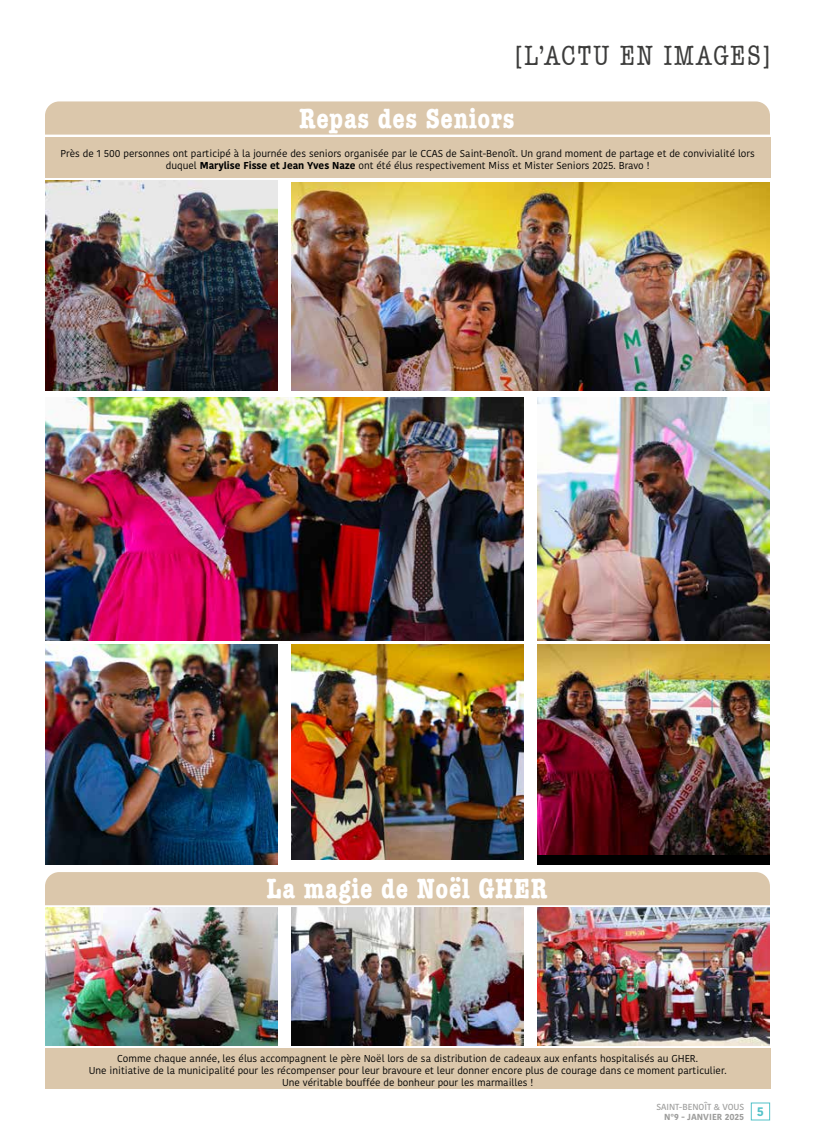
<style>
.page{position:relative;width:815px;height:1134px;background:#fff}
.page>*{position:absolute;margin:0;border:0;box-sizing:border-box;transform-origin:0 0}
.t1{font:700 condensed 28.75px "American Typewriter";letter-spacing:.025em;color:#fff}
.t2{font:condensed 28.75px "American Typewriter";letter-spacing:.05em;color:#3c3c3b}
.t3{font:10px/12px "Kohinoor Bangla";color:#000;text-align:center}
.t4{font:500 8.75px/10px "Kohinoor Bangla";color:#9d9d9c}
.s1{font-weight:700}
</style>
<div class="page">
<div style="left:751px;top:1103px;width:19px;height:17px;border:1px solid #54c2c9"></div>
<div style="left:45px;top:101px;width:725px;height:34px;background:#dbc7ab"></div>
<div style="left:45px;top:872px;width:725px;height:33px;background:#dbc7ab"></div>
<img style="left:45px;top:397px;width:479px;height:244px">
<img style="left:291px;top:182px;width:479px;height:209px">
<img style="left:538px;top:397px;width:232px;height:244px">
<img style="left:45px;top:645px;width:232px;height:220px">
<img style="left:45px;top:181px;width:232px;height:210px">
<div style="left:538px;top:645px;width:232px;height:220px;background:#000"></div>
<img style="left:538px;top:645px;width:232px;height:210px">
<img style="left:292px;top:645px;width:232px;height:214px">
<div style="left:45px;top:137px;width:725px;height:41px;background:#dbc7ab"></div>
<div style="left:45px;top:1048px;width:725px;height:41px;background:#dbc7ab"></div>
<img style="left:46px;top:907px;width:231px;height:138px">
<img style="left:291px;top:907px;width:233px;height:138px">
<img style="left:538px;top:907px;width:232px;height:138px">
<h1 class="t2" style="left:515px;top:39px;width:256px">[L’ACTU EN IMAGES]</h1>
<h1 class="t1" style="left:299px;top:101px;width:217px">Repas des Seniors</h1>
<p class="t3" style="left:61px;top:147px;width:696px">Près de 1 500 personnes ont participé à la journée des seniors organisée par le CCAS de Saint-Benoît. Un grand moment de partage et de convivialité lors duquel <span class="s1">Marylise Fisse et Jean Yves Naze</span> ont été élus respectivement Miss et Mister Seniors 2025. Bravo !</p>
<h1 class="t1" style="left:267px;top:872px;width:282px">La magie de Noël GHER</h1>
<p class="t3" style="left:89px;top:1052px;width:639px">Comme chaque année, les élus accompagnent le père Noël lors de sa distribution de cadeaux aux enfants hospitalisés au GHER.<br>Une initiative de la municipalité pour les récompenser pour leur bravoure et leur donner encore plus de courage dans ce moment particulier.<br>Une véritable bouffée de bonheur pour les marmailles !</p>
<p class="t4" style="left:664px;top:1102px;width:101px;text-indent:-8px">SAINT-BENOÎT &amp; VOUS<br><span class="s1">N°9 - JANVIER 2025</span> <sup>5</sup></p>
</div>
